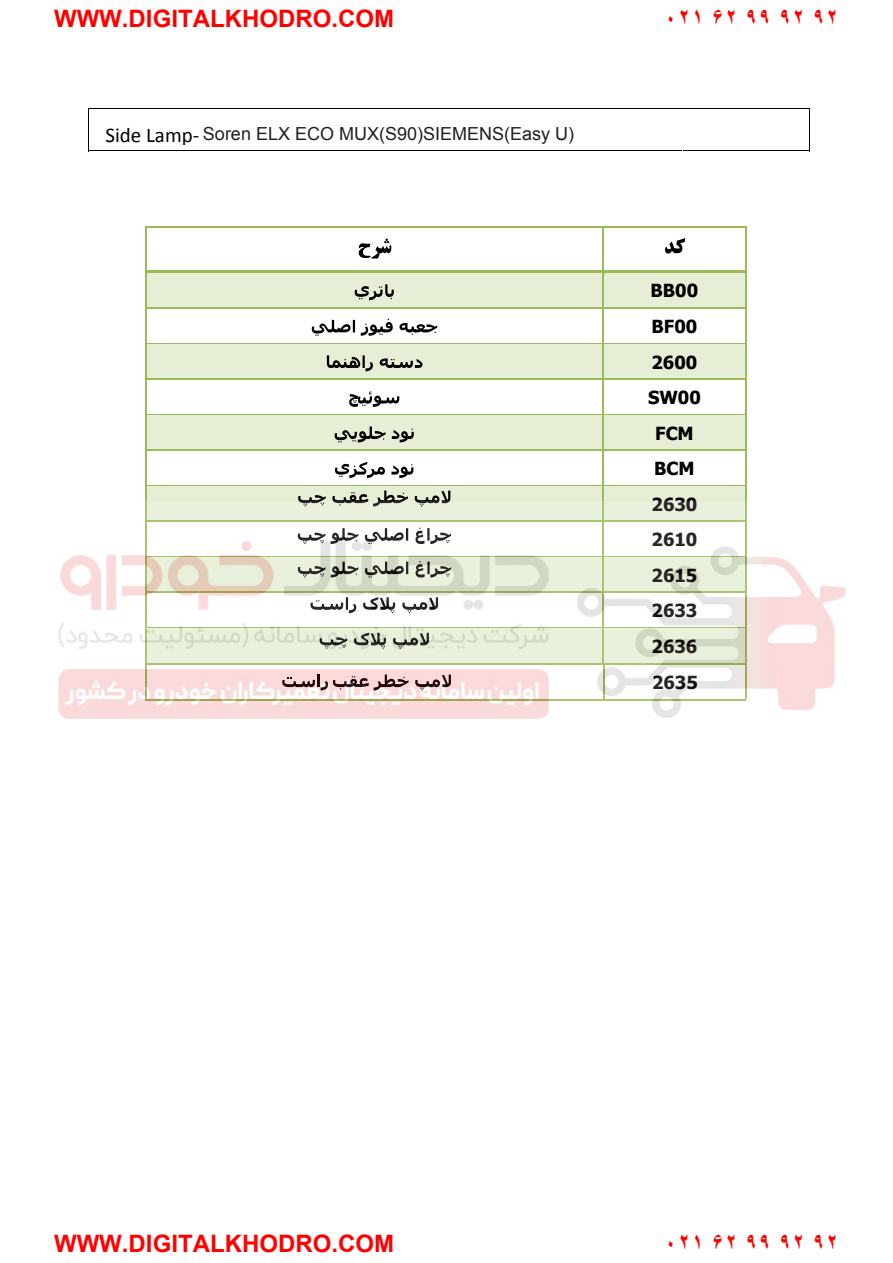
<style>
.page{position:relative;width:893px;height:1263px;background:#fff}
.page>*{position:absolute;margin:0;border:0;box-sizing:border-box;transform-origin:0 0}
.t1{font:700 24px "Arial";color:#f00}
.t2{font:21px "Calibri";color:#000}
.t3{font:700 18px/35.5px "Tahoma";color:#000;text-align:center}
.t4{font:18px "Arial";color:#231f20}
</style>
<div class="page">
<hr style="left:88px;top:108px;width:722px;height:1px;background:#000">
<hr style="left:88px;top:109px;width:1px;height:42px;background:#000">
<hr style="left:88px;top:151px;width:594px;height:1px;background:#000">
<hr style="left:682px;top:151px;width:127px;height:1px;background:#000">
<hr style="left:809px;top:109px;width:1px;height:42px;background:#000">
<svg style="left:665px;top:238px;width:20px;height:16px"></svg>
<svg style="left:359px;top:238px;width:32px;height:21px"></svg>
<hr style="left:145px;top:226px;width:457px;height:1px;background:#9bbb59">
<hr style="left:604px;top:226px;width:141px;height:1px;background:#9bbb59">
<hr style="left:145px;top:227px;width:1px;height:43px;background:#9bbb59">
<hr style="left:602px;top:227px;width:2px;height:43px;background:#9bbb59">
<hr style="left:745px;top:227px;width:1px;height:43px;background:#9bbb59">
<div style="left:604px;top:273px;width:141px;height:34px;background:#e6eed5"></div>
<div style="left:146px;top:273px;width:456px;height:34px;background:#e6eed5"></div>
<svg style="left:355px;top:284px;width:39px;height:16px"></svg>
<hr style="left:146px;top:270px;width:456px;height:3px;background:#9bbb59">
<hr style="left:602px;top:270px;width:143px;height:3px;background:#9bbb59">
<hr style="left:145px;top:273px;width:1px;height:34px;background:#9bbb59">
<hr style="left:602px;top:273px;width:2px;height:34px;background:#9bbb59">
<hr style="left:745px;top:273px;width:1px;height:34px;background:#9bbb59">
<svg style="left:361px;top:319px;width:32px;height:17px"></svg>
<svg style="left:399px;top:323px;width:38px;height:12px"></svg>
<svg style="left:312px;top:320px;width:43px;height:16px"></svg>
<hr style="left:146px;top:307px;width:456px;height:2px;background:#9bbb59">
<hr style="left:604px;top:307px;width:141px;height:2px;background:#9bbb59">
<hr style="left:145px;top:309px;width:1px;height:34px;background:#9bbb59">
<hr style="left:602px;top:309px;width:2px;height:34px;background:#9bbb59">
<hr style="left:745px;top:309px;width:1px;height:34px;background:#9bbb59">
<div style="left:604px;top:344px;width:141px;height:34px;background:#e6eed5"></div>
<div style="left:146px;top:344px;width:456px;height:34px;background:#e6eed5"></div>
<svg style="left:327px;top:355px;width:46px;height:16px"></svg>
<svg style="left:380px;top:358px;width:42px;height:10px"></svg>
<hr style="left:146px;top:343px;width:456px;height:1px;background:#9bbb59">
<hr style="left:604px;top:343px;width:141px;height:1px;background:#9bbb59">
<hr style="left:145px;top:344px;width:1px;height:34px;background:#9bbb59">
<hr style="left:602px;top:344px;width:2px;height:34px;background:#9bbb59">
<hr style="left:745px;top:344px;width:1px;height:34px;background:#9bbb59">
<svg style="left:349px;top:392px;width:50px;height:15px"></svg>
<hr style="left:146px;top:378px;width:456px;height:2px;background:#9bbb59">
<hr style="left:604px;top:378px;width:141px;height:2px;background:#9bbb59">
<hr style="left:145px;top:380px;width:1px;height:34px;background:#9bbb59">
<hr style="left:602px;top:380px;width:2px;height:34px;background:#9bbb59">
<hr style="left:745px;top:380px;width:1px;height:34px;background:#9bbb59">
<div style="left:604px;top:416px;width:141px;height:34px;background:#e6eed5"></div>
<div style="left:146px;top:416px;width:456px;height:34px;background:#e6eed5"></div>
<svg style="left:335px;top:427px;width:50px;height:15px"></svg>
<svg style="left:392px;top:429px;width:22px;height:13px"></svg>
<hr style="left:146px;top:414px;width:456px;height:1px;background:#9bbb59">
<hr style="left:146px;top:415px;width:456px;height:1px;background:#e6eed5">
<hr style="left:604px;top:414px;width:141px;height:1px;background:#9bbb59">
<hr style="left:604px;top:415px;width:141px;height:1px;background:#e6eed5">
<hr style="left:145px;top:416px;width:1px;height:34px;background:#9bbb59">
<hr style="left:602px;top:416px;width:2px;height:34px;background:#9bbb59">
<hr style="left:745px;top:416px;width:1px;height:34px;background:#9bbb59">
<svg style="left:335px;top:462px;width:50px;height:16px"></svg>
<svg style="left:391px;top:464px;width:22px;height:14px"></svg>
<hr style="left:146px;top:450px;width:456px;height:1px;background:#9bbb59">
<hr style="left:604px;top:450px;width:141px;height:1px;background:#9bbb59">
<hr style="left:145px;top:451px;width:1px;height:34px;background:#9bbb59">
<hr style="left:602px;top:451px;width:2px;height:34px;background:#9bbb59">
<hr style="left:745px;top:451px;width:1px;height:34px;background:#9bbb59">
<div style="left:604px;top:487px;width:141px;height:34px;background:#e6eed5"></div>
<div style="left:147px;top:486px;width:456px;height:34px;background:#e6eed5"></div>
<svg style="left:298px;top:495px;width:28px;height:6px"></svg>
<svg style="left:332px;top:491px;width:76px;height:10px"></svg>
<svg style="left:415px;top:491px;width:35px;height:10px"></svg>
<hr style="left:146px;top:485px;width:456px;height:2px;background:#9bbb59">
<hr style="left:146px;top:487px;width:456px;height:1px;background:#e6eed5">
<hr style="left:604px;top:485px;width:141px;height:2px;background:#9bbb59">
<hr style="left:145px;top:487px;width:1px;height:34px;background:#9bbb59">
<hr style="left:602px;top:487px;width:2px;height:34px;background:#9bbb59">
<hr style="left:745px;top:487px;width:1px;height:34px;background:#9bbb59">
<img style="left:58px;top:501px;width:788px;height:218px">
<p class="t1" style="left:54px;top:2px;width:341px">WWW.DIGITALKHODRO.COM</p>
<p class="t1" style="left:664px;top:2px;width:176px">۰۲۱ ۶۲ ۹۹ ۹۲ ۹۲</p>
<p class="t4" style="left:203px;top:122px;width:373px">Soren ELX ECO MUX(S90)SIEMENS(Easy U)</p>
<p class="t2" style="left:106px;top:122px;width:95px">Side Lamp-</p>
<p class="t3" style="left:648px;top:272px;width:54px">BB00<br>BF00<br>2600<br>SW00<br>FCM<br>BCM<br>2630<br>2610<br>2615<br>2633<br>2636<br>2635</p>
<p class="t1" style="left:54px;top:1227px;width:341px">WWW.DIGITALKHODRO.COM</p>
<p class="t1" style="left:664px;top:1227px;width:176px">۰۲۱ ۶۲ ۹۹ ۹۲ ۹۲</p>
</div>
